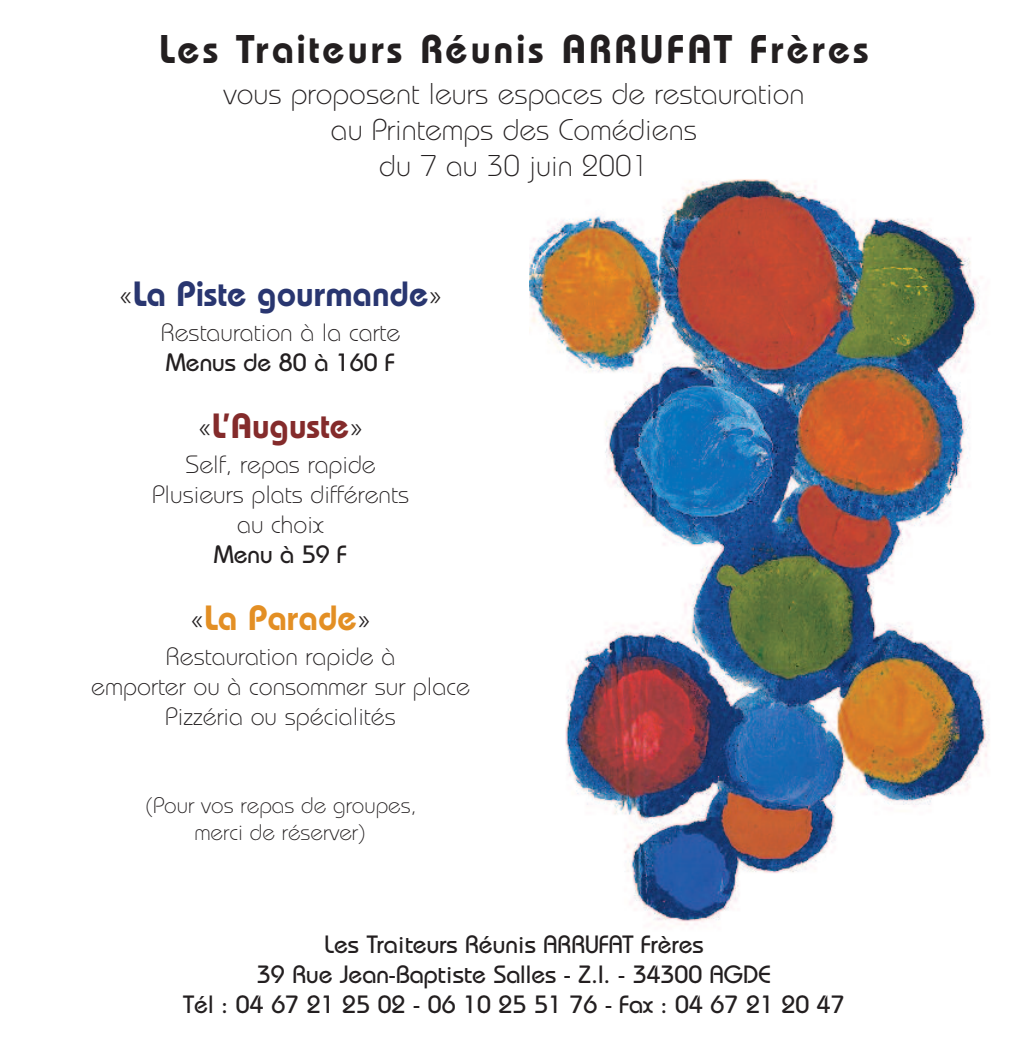
<style>
.page{position:relative;width:1028px;height:1049px;background:#fff}
.page>*{position:absolute;margin:0;border:0;box-sizing:border-box;transform-origin:0 0}
.t1{font:600 40px "Bauhaus";letter-spacing:.07em;color:#231f20}
.t2{font:600 35px "Bauhaus";color:#293670}
.t3{font:600 35px "Bauhaus";color:#842b2b}
.t4{font:600 35px "Bauhaus";color:#e38f24}
.t5{font:300 30px/36px "Bauhaus";color:#231f20;text-align:center}
.t6{font:300 25px/30px "Bauhaus";color:#231f20;text-align:center}
.t7{font:500 25px/30px "Bauhaus";color:#231f20;text-align:center}
.t8{font:300 22.5px/27px "Bauhaus";color:#231f20;text-align:center}
.s1{font-weight:300;color:#231f20}
</style>
<div class="page">
<img style="left:529px;top:179px;width:461px;height:746px">
<h1 class="t1" style="left:159px;top:35px;width:711px">Les Traiteurs Réunis ARRUFAT Frères</h1>
<p class="t5" style="left:223px;top:79px;width:582px">vous proposent leurs espaces de restauration au Printemps des Comédiens<br>du 7 au 30 juin 2001</p>
<h2 class="t2" style="left:119px;top:281px;width:324px"><span class="s1">«</span>La Piste gourmande<span class="s1">»</span></h2>
<p class="t6" style="left:161px;top:320px;width:241px">Restauration à la carte</p>
<p class="t7" style="left:166px;top:350px;width:230px">Menus de 80 à 160 F</p>
<h2 class="t3" style="left:198px;top:413px;width:166px"><span class="s1">«</span>L’Auguste<span class="s1">»</span></h2>
<p class="t6" style="left:152px;top:452px;width:258px">Self, repas rapide<br>Plusieurs plats différents au choix</p>
<p class="t7" style="left:214px;top:542px;width:134px">Menu à 59 F</p>
<h2 class="t4" style="left:191px;top:605px;width:181px"><span class="s1">«</span>La Parade<span class="s1">»</span></h2>
<p class="t6" style="left:91px;top:644px;width:380px">Restauration rapide à<br>emporter ou à consommer sur place<br>Pizzéria ou spécialités</p>
<p class="t8" style="left:144px;top:794px;width:274px">(Pour vos repas de groupes, merci de réserver)</p>
<p class="t7" style="left:183px;top:931px;width:663px">Les Traiteurs Réunis ARRUFAT Frères<br>39 Rue Jean-Baptiste Salles - Z.I. - 34300 AGDE<br>Tél:0467212502-0610255176-Fax:0467212047</p>
</div>
